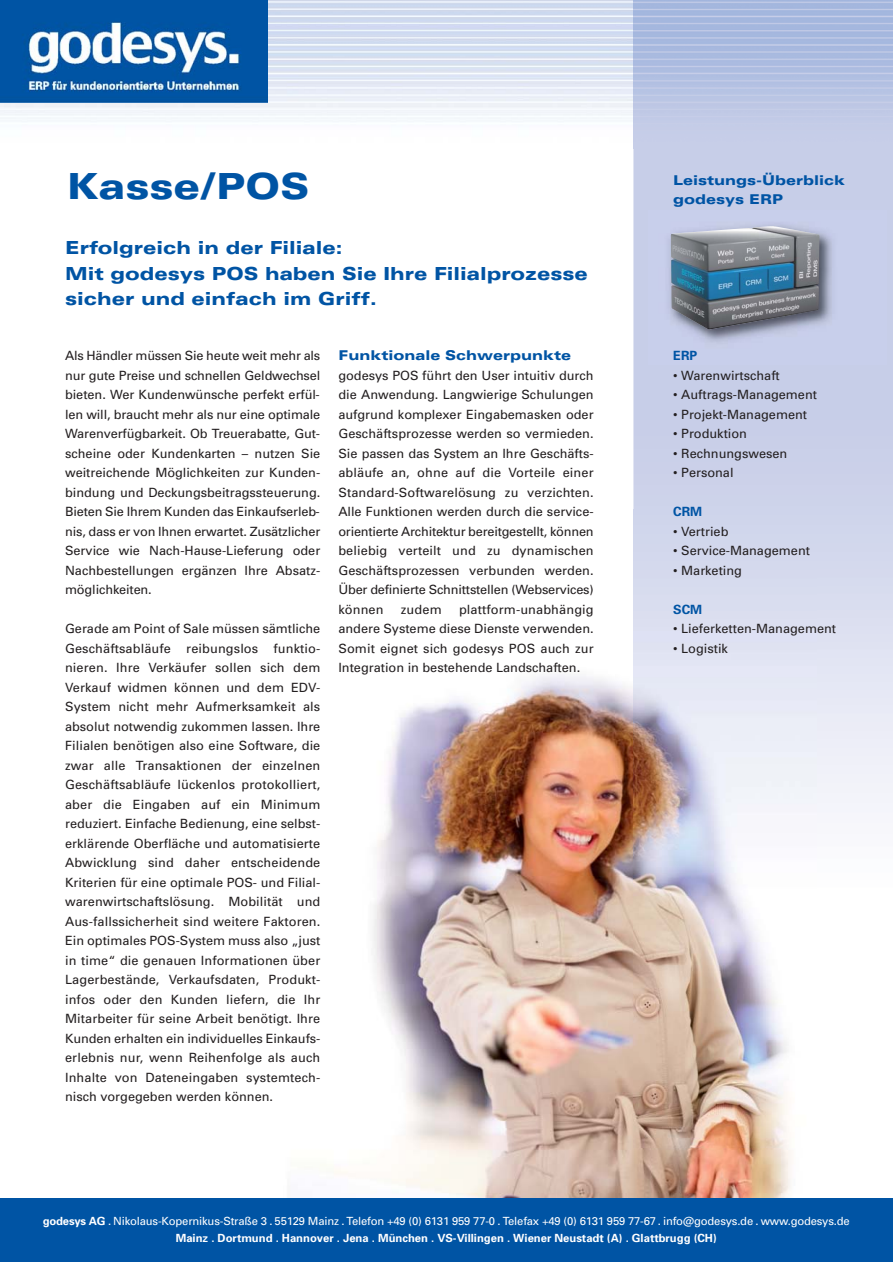
<style>
.page{position:relative;width:893px;height:1263px;background:#fff}
.page>*{position:absolute;margin:0;border:0;box-sizing:border-box;transform-origin:0 0}
.t1{font:900 expanded 36px "Univers";color:#0054a4}
.t2{font:900 expanded 18px/25.5px "Univers";color:#0054a4}
.t3{font:900 expanded 13.5px/19.5px "Univers";color:#0054a4}
.t4{font:12.75px/19.5px "Univers";color:#231f20;text-align:justify}
.t5{font:700 12.75px "Univers";color:#0054a4}
.t6{font:11.25px/16.8px "Univers";letter-spacing:-.015em;color:#fff;text-align:center}
.s1{font-weight:700}
</style>
<div class="page">
<img style="left:320px;top:674px;width:471px;height:524px">
<img style="left:0;top:0;width:633px;height:122px">
<img style="left:633px;top:0;width:259px;height:1147px">
<img style="left:648px;top:210px;width:239px;height:155px">
<img style="left:671px;top:226px;width:148px;height:104px">
<img style="left:0;top:0;width:268px;height:102px">
<div style="left:0;top:1198px;width:892px;height:64px;background:#0054a4"></div>
<h1 class="t1" style="left:67px;top:173px;width:244px">Kasse/POS</h1>
<h2 class="t2" style="left:65px;top:237px;width:524px">Erfolgreich in der Filiale:<br>Mit godesys POS haben Sie Ihre Filialprozesse sicher und einfach im Griff.</h2>
<p class="t4" style="left:65px;top:347px;width:257px">Als Händler müssen Sie heute weit mehr als nur gute Preise und schnellen Geldwechsel bieten. Wer Kundenwünsche perfekt erfül&shy;len will, braucht mehr als nur eine optimale Warenverfügbarkeit. Ob Treuerabatte, Gut&shy;scheine oder Kundenkarten – nutzen Sie weitreichende Möglichkeiten zur Kunden&shy;bindung und Deckungsbeitragssteuerung.<br>Bieten Sie Ihrem Kunden das Einkaufserleb&shy;nis, dass er von Ihnen erwartet. Zusätzlicher Service wie Nach-Hause-Lieferung oder Nachbestellungen ergänzen Ihre Absatz&shy;möglichkeiten.</p>
<p class="t4" style="left:65px;top:620px;width:257px">Gerade am Point of Sale müssen sämtliche Geschäftsabläufe reibungslos funktio - nieren. Ihre Verkäufer sollen sich dem Verkauf widmen können und dem EDV-System nicht mehr Aufmerksamkeit als absolut notwendig zukommen lassen. Ihre Filialen benötigen also eine Software, die zwar alle Transaktionen der einzelnen Geschäftsabläufe lückenlos protokolliert, aber die Eingaben auf ein Minimum reduziert. Einfache Bedienung, eine selbst&shy;erklärende Oberfläche und automatisierte Abwicklung sind daher entscheidende Kriterien für eine optimale POS- und Filial&shy;warenwirtschaftslösung. Mobilität und Aus-fallssicherheit sind weitere Faktoren.<br>Ein optimales POS-System muss also „just in time“ die genauen Informationen über Lagerbestände, Verkaufsdaten, Produkt - infos oder den Kunden liefern, die Ihr Mitarbeiter für seine Arbeit benötigt. Ihre Kunden erhalten ein individuelles Einkaufs&shy;erlebnis nur, wenn Reihenfolge als auch Inhalte von Dateneingaben systemtech&shy;nisch vorgegeben werden können.</p>
<p class="t3" style="left:338px;top:347px;width:234px">Funktionale Schwerpunkte</p>
<p class="t4" style="left:338px;top:366px;width:257px">godesys POS führt den User intuitiv durch die Anwendung. Langwierige Schulungen aufgrund komplexer Eingabemasken oder Geschäftsprozesse werden so vermieden.<br>Sie passen das System an Ihre Geschäfts&shy;abläufe an, ohne auf die Vorteile einer Standard-Softwarelösung zu verzichten.<br>Alle Funktionen werden durch die service&shy;orientierte Architektur bereitgestellt, können beliebig verteilt und zu dynamischen Geschäftsprozessen verbunden werden.<br>Über definierte Schnittstellen (Webservices) können</p>
<p class="t4" style="left:338px;top:600px;width:257px;text-indent:121px">plattform-unabhängig andere Systeme diese Dienste verwenden.<br>Somit eignet sich godesys POS auch zur Integration in bestehende Landschaften.</p>
<p class="t4" style="left:401px;top:600px;width:42px">zudem</p>
<p class="t3" style="left:673px;top:171px;width:173px">Leistungs-Überblick godesys ERP</p>
<p class="t5" style="left:673px;top:351px;width:26px">ERP</p>
<p class="t4" style="left:673px;top:366px;width:108px">• Warenwirtschaft</p>
<p class="t4" style="left:673px;top:386px;width:145px">• Auftrags-Management</p>
<p class="t4" style="left:673px;top:405px;width:135px">• Projekt-Management</p>
<p class="t4" style="left:673px;top:425px;width:75px">• Produktion</p>
<p class="t4" style="left:673px;top:444px;width:116px">• Rechnungswesen</p>
<p class="t4" style="left:673px;top:464px;width:62px">• Personal</p>
<p class="t5" style="left:673px;top:507px;width:31px">CRM</p>
<p class="t4" style="left:673px;top:522px;width:57px">• Vertrieb</p>
<p class="t4" style="left:673px;top:542px;width:138px">• Service-Management</p>
<p class="t4" style="left:673px;top:561px;width:70px">• Marketing</p>
<p class="t5" style="left:673px;top:604px;width:31px">SCM</p>
<p class="t4" style="left:673px;top:620px;width:164px">• Lieferketten-Management</p>
<p class="t4" style="left:673px;top:639px;width:56px">• Logistik</p>
<p class="t6" style="left:43px;top:1214px;width:808px"><span class="s1">godesys AG</span> . Nikolaus-Kopernikus-Straße 3 . 55129 Mainz . Telefon +49 (0) 6131 959 77-0 . Telefax +49 (0) 6131 959 77-67 . info@godesys.de . www.godesys.de<br><span class="s1">Mainz . Dortmund . Hannover . Jena . München . VS-Villingen . Wiener Neustadt (A) . Glattbrugg (CH)</span></p>
</div>
